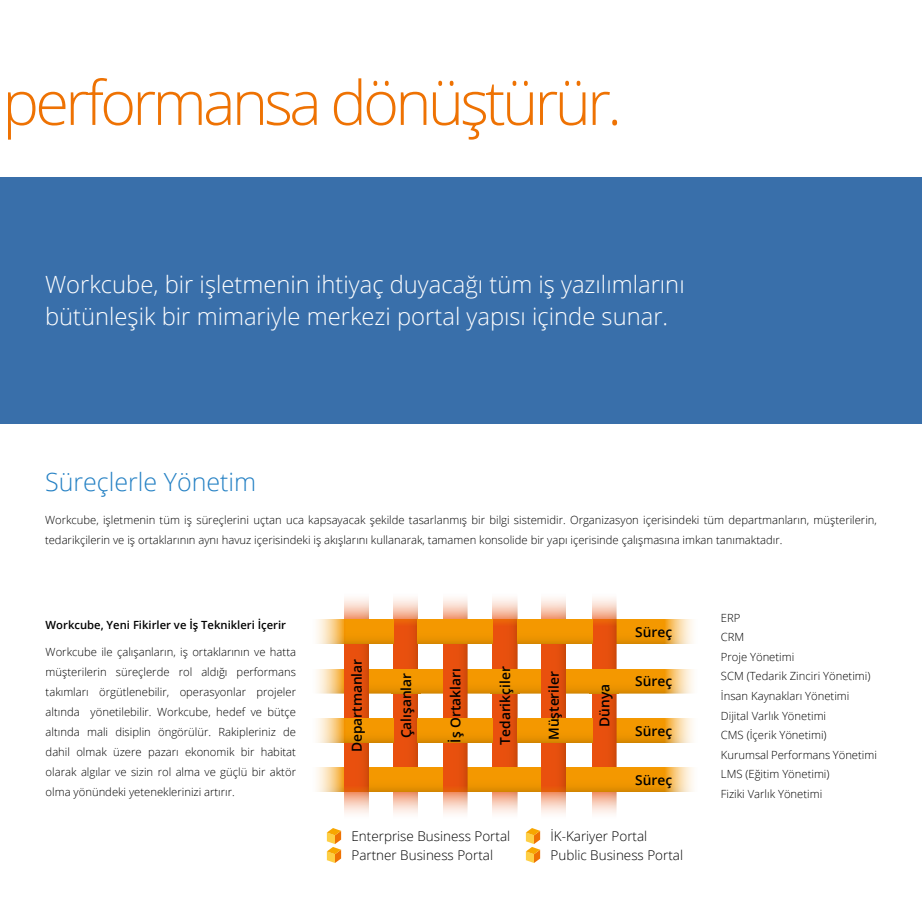
<style>
.page{position:relative;width:922px;height:922px;background:#fff}
.page>*{position:absolute;margin:0;border:0;box-sizing:border-box;transform-origin:0 0}
.t1{font:300 61.25px "Open Sans";letter-spacing:-.06em;color:#ee7203}
.t2{font:300 25px "Open Sans";color:#2581c4}
.t3{font:300 23.75px/32.5px "Open Sans";color:#fff}
.t4{font:600 13.75px "Open Sans";color:#000}
.t5{font:300 13.5px/18.9px "Open Sans";color:#000}
.t6{font:300 11.25px/19.6px "Open Sans";color:#000}
.t7{font:600 11.25px "Open Sans";color:#000}
</style>
<div class="page">
<div style="left:0;top:177px;width:921px;height:246px;background:#396faa"></div>
<svg style="left:616px;top:619px;width:77px;height:24px"></svg>
<svg style="left:616px;top:718px;width:77px;height:24px"></svg>
<svg style="left:317px;top:668px;width:376px;height:25px"></svg>
<svg style="left:317px;top:767px;width:376px;height:24px"></svg>
<svg style="left:344px;top:598px;width:24px;height:216px"></svg>
<svg style="left:443px;top:598px;width:24px;height:216px"></svg>
<svg style="left:541px;top:598px;width:24px;height:216px"></svg>
<svg style="left:393px;top:598px;width:25px;height:216px"></svg>
<svg style="left:493px;top:598px;width:24px;height:216px"></svg>
<svg style="left:592px;top:598px;width:24px;height:216px"></svg>
<svg style="left:317px;top:619px;width:76px;height:24px"></svg>
<div style="left:418px;top:619px;width:75px;height:24px;background:linear-gradient(to bottom,#fa9b00,#e89100)"></div>
<div style="left:517px;top:619px;width:75px;height:24px;background:linear-gradient(to bottom,#fa9b00,#e89100)"></div>
<svg style="left:317px;top:718px;width:76px;height:24px"></svg>
<div style="left:418px;top:718px;width:75px;height:24px;background:linear-gradient(to bottom,#fa9c00,#e69000)"></div>
<div style="left:517px;top:718px;width:75px;height:24px;background:linear-gradient(to bottom,#fa9c00,#e69000)"></div>
<svg style="left:391px;top:668px;width:29px;height:25px"></svg>
<svg style="left:490px;top:668px;width:29px;height:25px"></svg>
<svg style="left:589px;top:668px;width:29px;height:25px"></svg>
<div style="left:391px;top:767px;width:29px;height:24px;background:linear-gradient(to bottom,#fa9b00,#e79100)"></div>
<div style="left:490px;top:767px;width:29px;height:24px;background:linear-gradient(to bottom,#fa9b00,#e79100)"></div>
<div style="left:589px;top:767px;width:29px;height:24px;background:linear-gradient(to bottom,#fa9b00,#e79100)"></div>
<svg style="left:327px;top:828px;width:14px;height:34px"></svg>
<svg style="left:525px;top:828px;width:15px;height:34px"></svg>
<h1 class="t1" style="left:3px;top:61px;width:620px">performansa dönüştürür.</h1>
<h3 class="t3" style="left:45px;top:267px;width:641px">Workcube, bir işletmenin ihtiyaç duyacağı tüm iş yazılımlarını bütünleşik bir mimariyle merkezi portal yapısı içinde sunar.</h3>
<h2 class="t2" style="left:45px;top:464px;width:213px">Süreçlerle Yönetim</h2>
<p class="t6" style="left:45px;top:509px;width:833px;line-height:20px">Workcube, işletmenin tüm iş süreçlerini uçtan uca kapsayacak şekilde tasarlanmış bir bilgi sistemidir. Organizasyon içerisindeki tüm departmanların, müşterilerin, tedarikçilerin ve iş ortaklarının aynı havuz içerisindeki iş akışlarını kullanarak, tamamen konsolide bir yapı içerisinde çalışmasına imkan tanımaktadır.</p>
<p class="t7" style="left:46px;top:617px;width:242px">Workcube, Yeni Fikirler ve İş Teknikleri İçerir</p>
<p class="t6" style="left:46px;top:641px;width:252px;line-height:20px;text-align:justify">Workcube ile çalışanların, iş ortaklarının ve hatta müşterilerin süreçlerde rol aldığı performans takımları örgütlenebilir, operasyonlar projeler altında yönetilebilir. Workcube, hedef ve bütçe altında mali disiplin öngörülür. Rakipleriniz de dahil olmak üzere pazarı ekonomik bir habitat olarak algılar ve sizin rol alma ve güçlü bir aktör olma yönündeki yeteneklerinizi artırır.</p>
<p class="t4" style="left:347px;top:752px;width:95px;rotate:-90deg">Departmanlar</p>
<p class="t4" style="left:396px;top:738px;width:67px;rotate:-90deg">Çalışanlar</p>
<p class="t4" style="left:446px;top:742px;width:76px;rotate:-90deg">İş Ortakları</p>
<p class="t4" style="left:495px;top:744px;width:80px;rotate:-90deg">Tedarikçiler</p>
<p class="t4" style="left:544px;top:739px;width:70px;rotate:-90deg">Müşteriler</p>
<p class="t4" style="left:594px;top:726px;width:44px;rotate:-90deg">Dünya</p>
<p class="t4" style="left:635px;top:623px;width:38px">Süreç</p>
<p class="t4" style="left:635px;top:671px;width:38px">Süreç</p>
<p class="t4" style="left:635px;top:721px;width:38px">Süreç</p>
<p class="t4" style="left:635px;top:770px;width:38px">Süreç</p>
<p class="t5" style="left:351px;top:826px;width:160px">Enterprise Business Portal<br>Partner Business Portal</p>
<p class="t5" style="left:550px;top:826px;width:134px">İK-Kariyer Portal<br>Public Business Portal</p>
<p class="t6" style="left:720px;top:607px;width:157px">ERP<br>CRM<br>Proje Yönetimi<br>SCM (Tedarik Zinciri Yönetimi)<br>İnsan Kaynakları Yönetimi<br>Dijital Varlık Yönetimi<br>CMS (İçerik Yönetimi)<br>Kurumsal Performans Yönetimi<br>LMS (Eğitim Yönetimi)<br>Fiziki Varlık Yönetimi</p>
</div>
